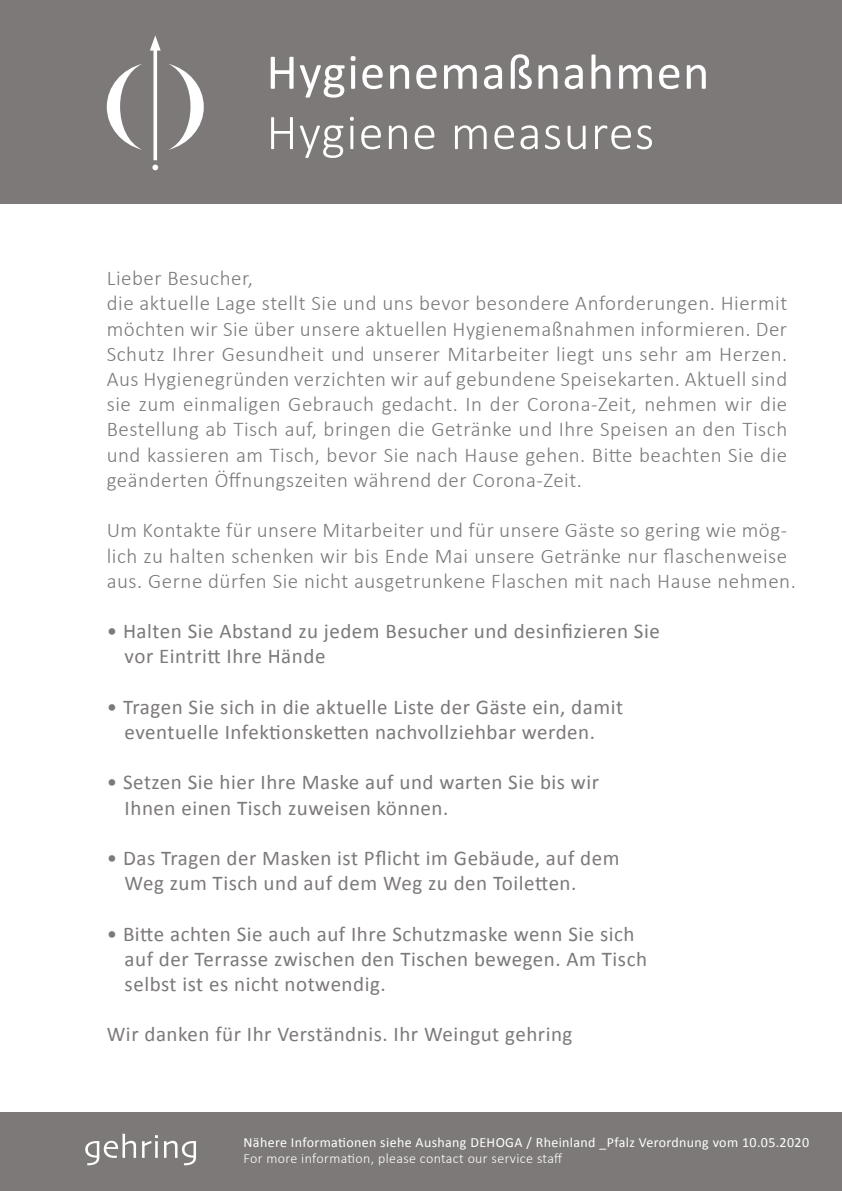
<style>
.page{position:relative;width:842px;height:1191px;background:#fff}
.page>*{position:absolute;margin:0;border:0;box-sizing:border-box;transform-origin:0 0}
.t1{font:50.2px "Calibri";letter-spacing:.025em;color:#fff}
.t2{font:300 50.2px "Calibri";letter-spacing:.025em;color:#fff}
.t3{font:300 21px/25.2px "Calibri";letter-spacing:.025em;color:#7c7978}
.t4{font:21px/25.2px "Calibri";letter-spacing:.025em;color:#7c7978}
.t5{font:14px "Calibri";letter-spacing:.025em;color:#fff}
.t6{font:300 14px "Calibri";letter-spacing:.025em;color:#fff}
</style>
<div class="page">
<div style="left:0;top:0;width:842px;height:204px;background:#7c7978"></div>
<div style="left:0;top:1112px;width:842px;height:79px;background:#7c7978"></div>
<svg style="left:150px;top:35px;width:11px;height:135px"></svg>
<svg style="left:169px;top:64px;width:35px;height:86px"></svg>
<svg style="left:107px;top:64px;width:35px;height:86px"></svg>
<svg style="left:85px;top:1133px;width:111px;height:32px"></svg>
<h1 class="t1" style="left:266px;top:41px;width:444px">Hygienemaßnahmen</h1>
<h1 class="t2" style="left:266px;top:101px;width:389px">Hygiene measures</h1>
<p class="t3" style="left:107px;top:265px;width:682px">Lieber Besucher,<br>die aktuelle Lage stellt Sie und uns bevor besondere Anforderungen. Hiermit möchten wir Sie über unsere aktuellen Hygienemaßnahmen informieren. Der Schutz Ihrer Gesundheit und unserer Mitarbeiter liegt uns sehr am Herzen.<br>Aus Hygienegründen verzichten wir auf gebundene Speisekarten. Aktuell sind sie zum einmaligen Gebrauch gedacht. In der Corona-Zeit, nehmen wir die Bestellung ab Tisch auf, bringen die Getränke und Ihre Speisen an den Tisch und kassieren am Tisch, bevor Sie nach Hause gehen. Bitte beachten Sie die geänderten Öffnungszeiten während der Corona-Zeit.</p>
<p class="t3" style="left:107px;top:517px;width:690px">Um Kontakte für unsere Mitarbeiter und für unsere Gäste so gering wie mög&shy;lich zu halten schenken wir bis Ende Mai unsere Getränke nur flaschenweise aus. Gerne dürfen Sie nicht ausgetrunkene Flaschen mit nach Hause nehmen.</p>
<p class="t4" style="left:125px;top:617px;width:537px;text-indent:-18px">• Halten Sie Abstand zu jedem Besucher und desinfizieren Sie vor Eintritt Ihre Hände</p>
<p class="t4" style="left:107px;top:693px;width:518px;text-align:center">• Tragen Sie sich in die aktuelle Liste der Gäste ein, damit eventuelle Infektionsketten nachvollziehbar werden.</p>
<p class="t4" style="left:125px;top:769px;width:476px;text-indent:-18px">• Setzen Sie hier Ihre Maske auf und warten Sie bis wir<br>Ihnen einen Tisch zuweisen können.</p>
<p class="t4" style="left:125px;top:844px;width:496px;text-indent:-18px">• Das Tragen der Masken ist Pflicht im Gebäude, auf dem<br>Weg zum Tisch und auf dem Weg zu den Toiletten.</p>
<p class="t4" style="left:125px;top:920px;width:524px;text-indent:-18px">• Bitte achten Sie auch auf Ihre Schutzmaske wenn Sie sich auf der Terrasse zwischen den Tischen bewegen. Am Tisch selbst ist es nicht notwendig.</p>
<p class="t4" style="left:107px;top:1021px;width:467px">Wir danken für Ihr Verständnis. Ihr Weingut gehring</p>
<p class="t5" style="left:244px;top:1133px;width:567px">Nähere Informationen siehe Aushang DEHOGA / Rheinland _Pfalz Verordnung vom 10.05.2020</p>
<p class="t6" style="left:244px;top:1150px;width:320px">For more information, please contact our service staff</p>
</div>
